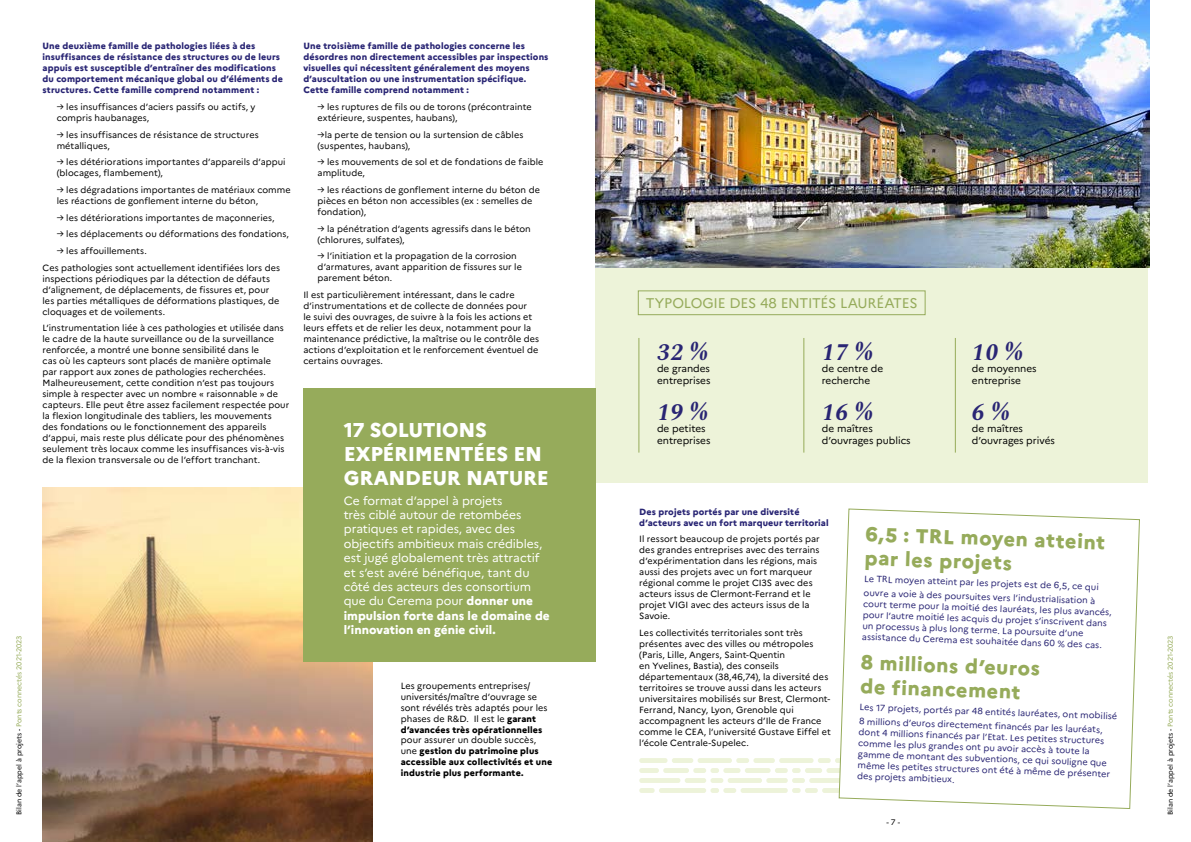
<style>
.page{position:relative;width:1191px;height:842px;background:#fff}
.page>*{position:absolute;margin:0;border:0;box-sizing:border-box;transform-origin:0 0}
.t1{font:italic 700 24px "Spectral";color:#292574}
.t2{font:800 20px/24px "Marianne";color:#96ab5b}
.t3{font:800 20px/24px "Marianne";letter-spacing:-.015em;color:#fff}
.t4{font:14px "Marianne";letter-spacing:-.02em;color:#96ab5b}
.t5{font:12px/14.4px "Marianne";letter-spacing:-.01em;color:#fff}
.t6{font:10px/12px "Marianne";color:#000}
.t7{font:9px/11px "Marianne";letter-spacing:.005em;color:#000}
.t8{font:9px/11px "Marianne";color:#292574}
.t9{font:800 9px/11px "Marianne";letter-spacing:.01em;color:#292574}
.t10{font:800 9px/10.8px "Marianne";letter-spacing:.01em;color:#000}
.t11{font:8px "Marianne";color:#000}
.t12{font:7px "Marianne";color:#000}
.s1{font-weight:800}
.s2{color:#96ab59}
.s3{font-weight:400}
</style>
<div class="page">
<svg style="left:639px;top:758px;width:199px;height:35px"></svg>
<div style="left:639px;top:788px;width:15px;height:5px;background:#edf3d9;border-radius:2px"></div>
<div style="left:595px;top:268px;width:553px;height:215px;background:#edf3d9"></div>
<img style="left:43px;top:488px;width:329px;height:354px">
<div style="left:303px;top:388px;width:292px;height:274px;background:#96ab5b"></div>
<img style="left:595px;top:0;width:554px;height:268px">
<div style="left:638px;top:291px;width:287px;height:24px;border:1px solid #96ab5b"></div>
<hr style="left:638px;top:338px;width:1px;height:115px;background:#96ab59">
<hr style="left:803px;top:338px;width:1px;height:115px;background:#96ab59">
<hr style="left:955px;top:338px;width:1px;height:115px;background:#96ab59">
<svg style="left:838px;top:508px;width:302px;height:301px"></svg>
<p class="t9" style="left:303px;top:40px;width:246px">Une troisième famille de pathologies concerne les désordres non directement accessibles par inspections visuelles qui nécessitent généralement des moyens d’auscultation ou une instrumentation spécifique.<br>Cette famille comprend notamment :</p>
<p class="t7" style="left:317px;top:101px;width:216px">→ les ruptures de fils ou de torons (précontrainte extérieure, suspentes, haubans),</p>
<p class="t7" style="left:317px;top:129px;width:207px">→la perte de tension ou la surtension de câbles (suspentes, haubans),</p>
<p class="t7" style="left:317px;top:156px;width:227px">→ les mouvements de sol et de fondations de faible amplitude,</p>
<p class="t7" style="left:317px;top:184px;width:224px">→ les réactions de gonflement interne du béton de pièces en béton non accessibles (ex : semelles de fondation),</p>
<p class="t7" style="left:317px;top:223px;width:215px">→ la pénétration d’agents agressifs dans le béton (chlorures, sulfates),</p>
<p class="t7" style="left:317px;top:250px;width:206px">→ l’initiation et la propagation de la corrosion d’armatures, avant apparition de fissures sur le parement béton.</p>
<p class="t7" style="left:303px;top:289px;width:237px">Il est particulièrement intéressant, dans le cadre d’instrumentations et de collecte de données pour<br>le suivi des ouvrages, de suivre à la fois les actions et leurs effets et de relier les deux, notamment pour la maintenance prédictive, la maîtrise ou le contrôle des actions d’exploitation et le renforcement éventuel de certains ouvrages.</p>
<p class="t9" style="left:43px;top:41px;width:242px">Une deuxième famille de pathologies liées à des insuffisances de résistance des structures ou de leurs appuis est susceptible d’entraîner des modifications du comportement mécanique global ou d’éléments de structures. Cette famille comprend notamment :</p>
<p class="t7" style="left:57px;top:101px;width:200px">→ les insuffisances d’aciers passifs ou actifs, y compris haubanages,</p>
<p class="t7" style="left:57px;top:129px;width:203px">→ les insuffisances de résistance de structures métalliques,</p>
<p class="t7" style="left:57px;top:157px;width:230px">→ les détériorations importantes d’appareils d’appui (blocages, flambement),</p>
<p class="t7" style="left:57px;top:184px;width:235px">→ les dégradations importantes de matériaux comme les réactions de gonflement interne du béton,</p>
<p class="t7" style="left:57px;top:212px;width:219px">→ les détériorations importantes de maçonneries,</p>
<p class="t7" style="left:57px;top:229px;width:234px">→ les déplacements ou déformations des fondations,</p>
<p class="t7" style="left:43px;top:242px;width:239px;line-height:16.7px;text-indent:14px">→ les affouillements.<br>Ces pathologies sont actuellement identifiées lors des</p>
<p class="t7" style="left:43px;top:273px;width:238px">inspections périodiques par la détection de défauts d’alignement, de déplacements, de fissures et, pour les parties métalliques de déformations plastiques, de cloquages et de voilements.</p>
<p class="t7" style="left:43px;top:323px;width:248px">L’instrumentation liée à ces pathologies et utilisée dans le cadre de la haute surveillance ou de la surveillance renforcée, a montré une bonne sensibilité dans le<br>cas où les capteurs sont placés de manière optimale<br>par rapport aux zones de pathologies recherchées.<br>Malheureusement, cette condition n’est pas toujours simple à respecter avec un nombre « raisonnable » de capteurs. Elle peut être assez facilement respectée pour la flexion longitudinale des tabliers, les mouvements des fondations ou le fonctionnement des appareils d’appui, mais reste plus délicate pour des phénomènes seulement très locaux comme les insuffisances vis-à-vis de la flexion transversale ou de l’effort tranchant.</p>
<h3 class="t4" style="left:646px;top:294px;width:273px">TYPOLOGIE DES 48 ENTITÉS LAURÉATES</h3>
<h1 class="t1" style="left:657px;top:335px;width:53px">32 %</h1>
<p class="t6" style="left:657px;top:362px;width:55px">de grandes entreprises</p>
<h1 class="t1" style="left:657px;top:395px;width:53px">19 %</h1>
<p class="t6" style="left:657px;top:422px;width:55px">de petites entreprises</p>
<h1 class="t1" style="left:822px;top:335px;width:53px">17 %</h1>
<p class="t6" style="left:822px;top:362px;width:63px">de centre de recherche</p>
<h1 class="t1" style="left:822px;top:395px;width:53px">16 %</h1>
<p class="t6" style="left:822px;top:422px;width:90px">de maîtres d’ouvrages publics</p>
<h1 class="t1" style="left:972px;top:335px;width:53px">10 %</h1>
<p class="t6" style="left:972px;top:362px;width:66px">de moyennes entreprise</p>
<h1 class="t1" style="left:972px;top:395px;width:39px">6 %</h1>
<p class="t6" style="left:972px;top:422px;width:84px">de maîtres d’ouvrages privés</p>
<h2 class="t3" style="left:344px;top:417px;width:206px">17 SOLUTIONS<br>EXPÉRIMENTÉES EN<br>GRANDEUR NATURE</h2>
<p class="t5" style="left:344px;top:493px;width:207px">Ce format d’appel à projets<br>très ciblé autour de retombées pratiques et rapides, avec des objectifs ambitieux mais crédibles, est jugé globalement très attractif et s’est avéré bénéfique, tant du côté des acteurs des consortium que du Cerema pour <span class="s1">donner une impulsion forte dans le domaine de l’innovation en génie civil.</span></p>
<p class="t9" style="left:639px;top:506px;width:191px">Des projets portés par une diversité d’acteurs avec un fort marqueur territorial</p>
<p class="t7" style="left:639px;top:534px;width:182px">Il ressort beaucoup de projets portés par des grandes entreprises avec des terrains d’expérimentation dans les régions, mais aussi des projets avec un fort marqueur régional comme le projet CI3S avec des acteurs issus de Clermont-Ferrand et le projet VIGI avec des acteurs issus de la Savoie.</p>
<p class="t7" style="left:639px;top:627px;width:193px">Les collectivités territoriales sont très présentes avec des villes ou métropoles (Paris, Lille, Angers, Saint-Quentin<br>en Yvelines, Bastia), des conseils départementaux (38,46,74), la diversité des territoires se trouve aussi dans les acteurs universitaires mobilisés sur Brest, Clermont-Ferrand, Nancy, Lyon, Grenoble qui accompagnent les acteurs d’Ile de France comme le CEA, l’université Gustave Eiffel et l’école Centrale-Supelec.</p>
<h2 class="t2" style="left:866px;top:522px;width:241px;rotate:2deg">6,5 : TRL moyen atteint par les projets</h2>
<p class="t8" style="left:864px;top:572px;width:236px;line-height:14px;rotate:2deg">Le TRL moyen atteint par les projets est de 6,5, ce qui ouvre a voie à des poursuites vers l’industrialisation à</p>
<p class="t8" style="left:863px;top:598px;width:250px;rotate:2deg">court terme pour la moitié des lauréats, les plus avancés, pour l’autre moitié les acquis du projet s’inscrivent dans un processus à plus long terme. La poursuite d’une assistance du Cerema est souhaitée dans 60 % des cas.</p>
<h2 class="t2" style="left:861px;top:650px;width:181px;rotate:2deg">8 millions d’euros de financement</h2>
<p class="t8" style="left:860px;top:700px;width:259px;line-height:14px;rotate:2deg">Les 17 projets, portés par 48 entités lauréates, ont mobilisé<br>8 millions d’euros directement financés par les lauréats,</p>
<p class="t12" style="left:15px;top:815px;width:181px;rotate:-90deg">Bilan de l’appel à projets - <span class="s2">Ponts connectés 2021-2023</span></p>
<p class="t12" style="left:1166px;top:815px;width:181px;rotate:-90deg">Bilan de l’appel à projets - <span class="s2">Ponts connectés 2021-2023</span></p>
<p class="t11" style="left:886px;top:817px;width:15px">- 7 -</p>
<p class="t7" style="left:401px;top:681px;width:148px">Les groupements entreprises/ universités/maître d’ouvrage se sont révélés très adaptés pour les phases de R&amp;D. Il est le <span class="s1">garant d’avancées très opérationnelles</span></p>
<p class="t10" style="left:401px;top:735px;width:153px"><span class="s3">pour assurer un double succès, une</span> gestion du patrimoine plus accessible aux collectivités et une industrie plus performante.</p>
<p class="t8" style="left:859px;top:726px;width:254px;rotate:2deg">dont 4 millions financés par l’Etat. Les petites structures comme les plus grandes ont pu avoir accès à toute la gamme de montant des subventions, ce qui souligne que même les petites structures ont été à même de présenter des projets ambitieux.</p>
</div>
